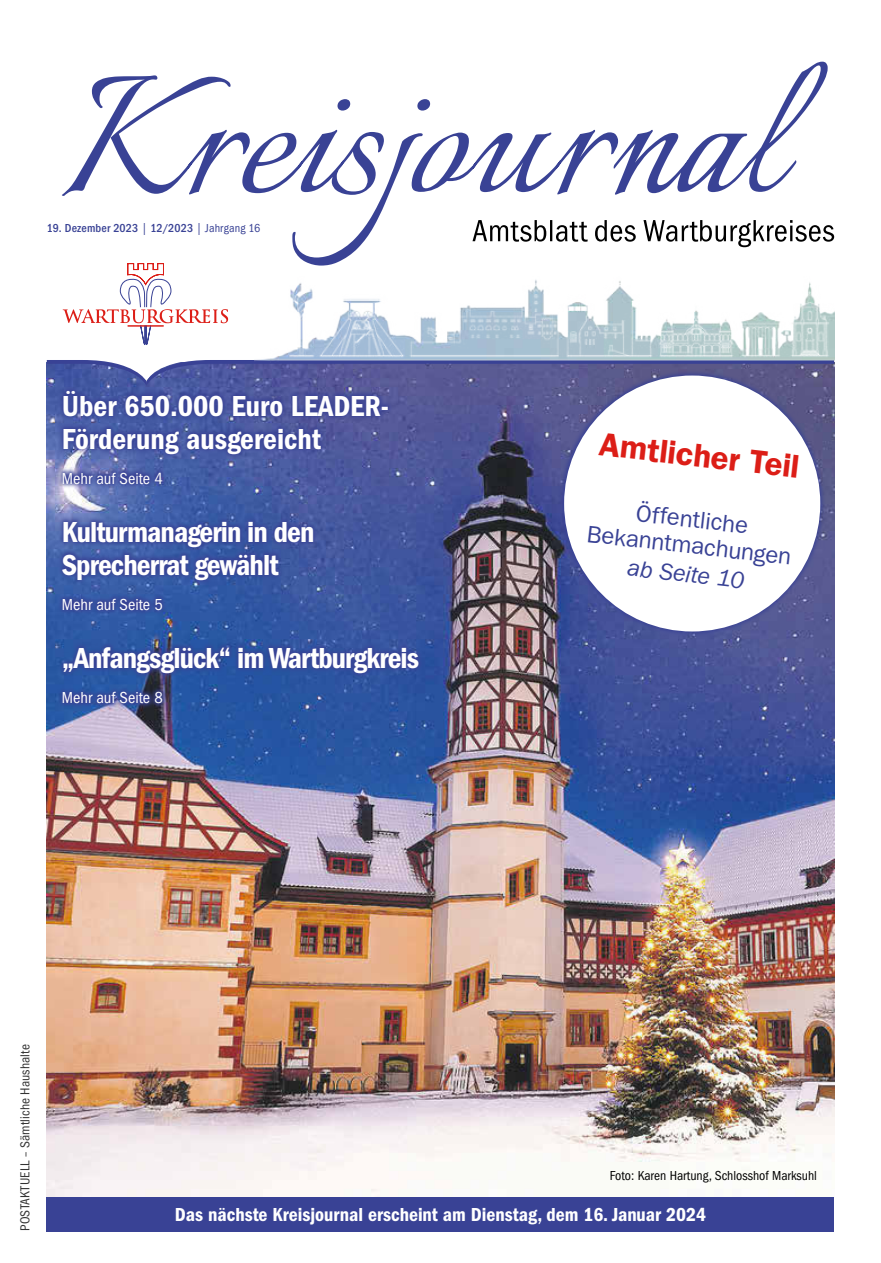
<style>
.page{position:relative;width:881px;height:1263px;background:#fff}
.page>*{position:absolute;margin:0;border:0;box-sizing:border-box;transform-origin:0 0}
.t1{font:600 33px "Franklin Gothic LT";color:#dc1e17}
.t2{font:600 condensed 30px/32.7px "Franklin Gothic LT";letter-spacing:-.03em;color:#fff}
.t3{font:600 condensed 30px/32.7px "Franklin Gothic LT";color:#fff}
.t4{font:24px/26.2px "Franklin Gothic LT";color:#394295;text-align:center}
.t5{font:italic 24px "Franklin Gothic LT";color:#394295}
.t6{font:600 condensed 19.5px "Franklin Gothic LT";color:#fff}
.t7{font:condensed 16.5px "Franklin Gothic LT";color:#fff}
.t8{font:condensed 13.5px "Franklin Gothic LT";color:#000}
.t9{font:condensed 13.5px "Franklin Gothic LT";letter-spacing:.01em;color:#333}
.t10{font:500 condensed 12px "Franklin Gothic LT";letter-spacing:.015em;color:#394295}
.s1{font-weight:400}
</style>
<div class="page">
<img style="left:47px;top:386px;width:786px;height:811px">
<svg style="left:47px;top:266px;width:786px;height:120px"></svg>
<svg style="left:62px;top:62px;width:765px;height:204px"></svg>
<svg style="left:472px;top:220px;width:361px;height:27px"></svg>
<div style="left:47px;top:1197px;width:786px;height:34px;background:#394295"></div>
<svg style="left:57px;top:385px;width:367px;height:324px;background:#3e559f"></svg>
<svg style="left:558px;top:369px;width:267px;height:268px;background:#525690"></svg>
<div style="left:564px;top:375px;width:256px;height:256px;background:#fff;border-radius:50%"></div>
<p class="t10" style="left:47px;top:221px;width:215px">19. Dezember 2023 <span class="s1">|</span> 12/2023 <span class="s1">| Jahrgang 16</span></p>
<p class="t3" style="left:62px;top:390px;width:329px">Über 650.000 Euro LEADER-<br>Förderung ausgereicht</p>
<p class="t7" style="left:62px;top:469px;width:102px">Mehr auf Seite 4</p>
<p class="t2" style="left:62px;top:516px;width:254px">Kulturmanagerin in den<br>Sprecherrat gewählt</p>
<p class="t7" style="left:62px;top:595px;width:102px">Mehr auf Seite 5</p>
<p class="t2" style="left:62px;top:642px;width:358px">„Anfangsglück“ im Wartburgkreis</p>
<p class="t7" style="left:62px;top:688px;width:102px">Mehr auf Seite 8</p>
<p class="t1" style="left:602px;top:424px;width:202px;rotate:7deg">Amtlicher Teil</p>
<p class="t4" style="left:591px;top:494px;width:207px;rotate:7deg">Öffentliche<br>Bekanntmachungen</p>
<p class="t5" style="left:629px;top:553px;width:119px;rotate:7deg">ab Seite 10</p>
<p class="t9" style="left:18px;top:1231px;width:189px;rotate:-90deg">POSTAKTUELL – Sämtliche Haushalte</p>
<p class="t8" style="left:609px;top:1167px;width:209px">Foto: Karen Hartung, Schlosshof Marksuhl</p>
<p class="t6" style="left:175px;top:1204px;width:532px">Das nächste Kreisjournal erscheint am Dienstag, dem 16. Januar 2024</p>
</div>
